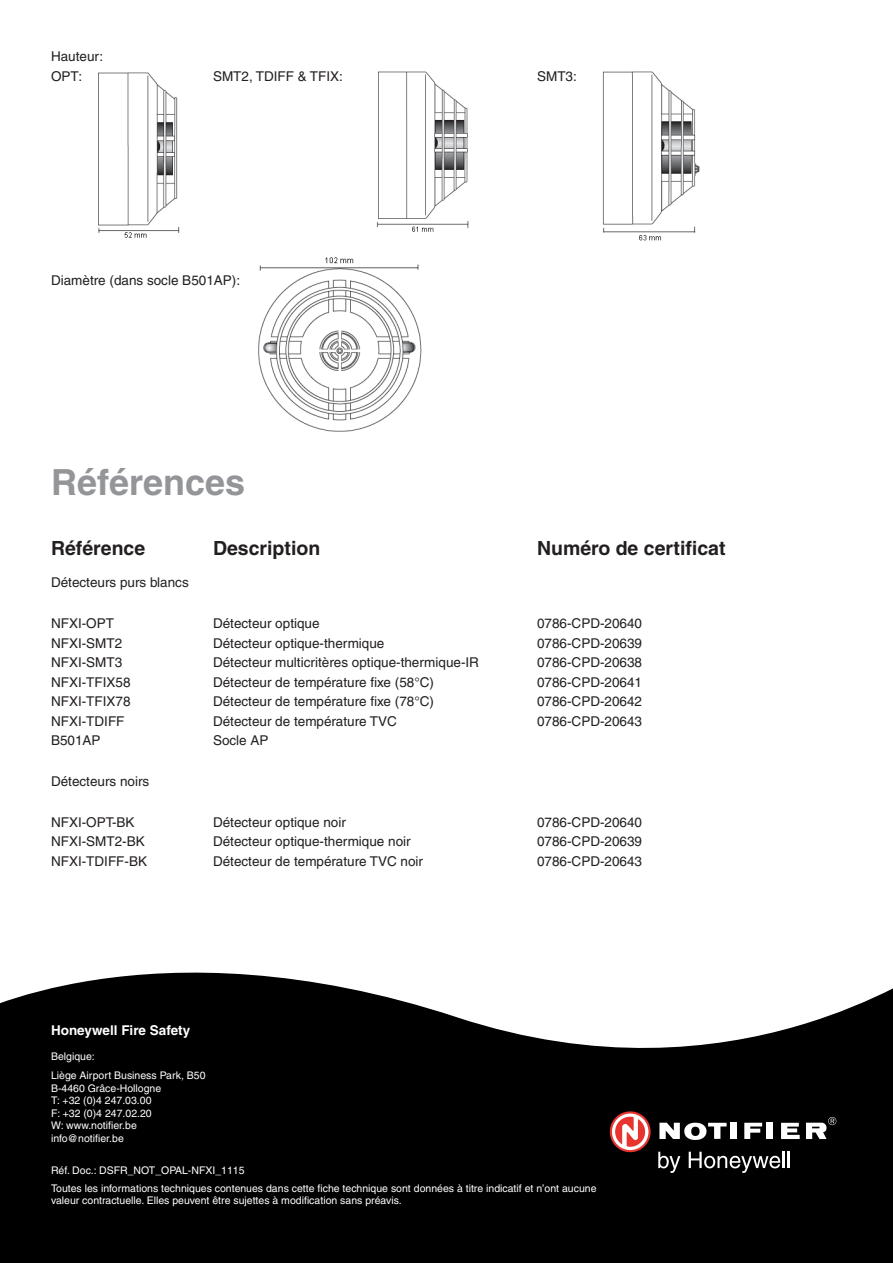
<style>
.page{position:relative;width:893px;height:1263px;background:#fff}
.page>*{position:absolute;margin:0;border:0;box-sizing:border-box;transform-origin:0 0}
.NOT_sub_header{font:700 36px "Helvetica";color:#939598}
.NOT_paragraph_header{font:700 19.5px "Helvetica";color:#231f20}
.NOT_body_text{font:13.5px/19.5px "Helvetica";color:#231f20}
.t1{font:700 13.5px "Helvetica";color:#fff}
.t2{font:10.5px/12.6px "Helvetica";color:#fff}
.t3{font:10.5px/12.6px "Times New Roman";color:#fff}
</style>
<div class="page">
<svg style="left:0;top:972px;width:893px;height:291px;background:#202020"></svg>
<div style="left:730px;top:1123px;width:7px;height:16px;background:#fff"></div>
<svg style="left:744px;top:1123px;width:18px;height:16px"></svg>
<div style="left:767px;top:1122px;width:6px;height:17px;background:#fff"></div>
<svg style="left:781px;top:1123px;width:19px;height:16px"></svg>
<svg style="left:659px;top:1123px;width:68px;height:17px"></svg>
<svg style="left:610px;top:1111px;width:41px;height:41px"></svg>
<svg style="left:806px;top:1117px;width:30px;height:22px"></svg>
<svg style="left:658px;top:1152px;width:22px;height:21px"></svg>
<svg style="left:689px;top:1152px;width:101px;height:21px"></svg>
<img style="left:98px;top:72px;width:82px;height:166px">
<img style="left:377px;top:71px;width:92px;height:161px">
<img style="left:602px;top:71px;width:98px;height:170px">
<img style="left:258px;top:257px;width:164px;height:175px">
<p class="NOT_body_text" style="left:51px;top:47px;width:54px">Hauteur:<br>OPT:</p>
<p class="NOT_body_text" style="left:213px;top:66px;width:131px">SMT2, TDIFF &amp; TFIX:</p>
<p class="NOT_body_text" style="left:537px;top:66px;width:41px">SMT3:</p>
<p class="NOT_body_text" style="left:51px;top:270px;width:191px">Diamètre (dans socle B501AP):</p>
<p class="NOT_sub_header" style="left:51px;top:460px;width:196px">Références</p>
<p class="NOT_paragraph_header" style="left:51px;top:536px;width:96px">Référence</p>
<p class="NOT_paragraph_header" style="left:213px;top:536px;width:109px">Description</p>
<p class="NOT_paragraph_header" style="left:537px;top:536px;width:190px">Numéro de certificat</p>
<p class="NOT_body_text" style="left:51px;top:573px;width:139px">Détecteurs purs blancs</p>
<p class="NOT_body_text" style="left:51px;top:614px;width:65px">NFXI-OPT</p>
<p class="NOT_body_text" style="left:213px;top:614px;width:108px">Détecteur optique</p>
<p class="NOT_body_text" style="left:537px;top:614px;width:107px">0786-CPD-20640</p>
<p class="NOT_body_text" style="left:51px;top:633px;width:73px">NFXI-SMT2</p>
<p class="NOT_body_text" style="left:213px;top:633px;width:173px">Détecteur optique-thermique</p>
<p class="NOT_body_text" style="left:537px;top:633px;width:107px">0786-CPD-20639</p>
<p class="NOT_body_text" style="left:51px;top:653px;width:73px">NFXI-SMT3</p>
<p class="NOT_body_text" style="left:213px;top:653px;width:267px">Détecteur multicritères optique-thermique-IR</p>
<p class="NOT_body_text" style="left:537px;top:653px;width:107px">0786-CPD-20638</p>
<p class="NOT_body_text" style="left:51px;top:672px;width:81px">NFXI-TFIX58</p>
<p class="NOT_body_text" style="left:213px;top:672px;width:222px">Détecteur de température fixe (58°C)</p>
<p class="NOT_body_text" style="left:537px;top:672px;width:107px">0786-CPD-20641</p>
<p class="NOT_body_text" style="left:51px;top:692px;width:81px">NFXI-TFIX78</p>
<p class="NOT_body_text" style="left:213px;top:692px;width:222px">Détecteur de température fixe (78°C)</p>
<p class="NOT_body_text" style="left:537px;top:692px;width:107px">0786-CPD-20642</p>
<p class="NOT_body_text" style="left:51px;top:711px;width:75px">NFXI-TDIFF</p>
<p class="NOT_body_text" style="left:213px;top:711px;width:185px">Détecteur de température TVC</p>
<p class="NOT_body_text" style="left:537px;top:711px;width:107px">0786-CPD-20643</p>
<p class="NOT_body_text" style="left:51px;top:731px;width:51px">B501AP</p>
<p class="NOT_body_text" style="left:213px;top:731px;width:57px">Socle AP</p>
<p class="NOT_body_text" style="left:51px;top:771px;width:100px">Détecteurs noirs</p>
<p class="NOT_body_text" style="left:51px;top:812px;width:85px">NFXI-OPT-BK</p>
<p class="NOT_body_text" style="left:213px;top:812px;width:134px">Détecteur optique noir</p>
<p class="NOT_body_text" style="left:537px;top:812px;width:107px">0786-CPD-20640</p>
<p class="NOT_body_text" style="left:51px;top:832px;width:95px">NFXI-SMT2-BK</p>
<p class="NOT_body_text" style="left:213px;top:832px;width:199px">Détecteur optique-thermique noir</p>
<p class="NOT_body_text" style="left:537px;top:832px;width:107px">0786-CPD-20639</p>
<p class="NOT_body_text" style="left:51px;top:851px;width:97px">NFXI-TDIFF-BK</p>
<p class="NOT_body_text" style="left:213px;top:851px;width:212px">Détecteur de température TVC noir</p>
<p class="NOT_body_text" style="left:537px;top:851px;width:107px">0786-CPD-20643</p>
<p class="t1" style="left:51px;top:1022px;width:141px">Honeywell Fire Safety</p>
<p class="t2" style="left:51px;top:1047px;width:156px;line-height:18.6px">Belgique:<br>Liège Airport Business Park, B50</p>
<p class="t2" style="left:51px;top:1082px;width:112px">B-4460 Grâce-Hollogne<br>T: +32 (0)4 247.03.00<br>F: +32 (0)4 247.02.20<br>W: www.notifier.be info@notifier.be</p>
<p class="t2" style="left:51px;top:1162px;width:547px;line-height:17.1px">Réf. Doc.: DSFR_NOT_OPAL-NFXI_1115<br>Toutes les informations techniques contenues dans cette fiche technique sont données à titre indicatif et n’ont aucune</p>
<p class="t2" style="left:51px;top:1194px;width:352px">valeur contractuelle. Elles peuvent être sujettes à modification sans préavis.</p>
<p class="t3" style="left:51px;top:1170px;width:194px">Datum: 31/07/2009<br>Doc. nummer: PRNNL_NOT_B501AP_0109</p>
</div>
